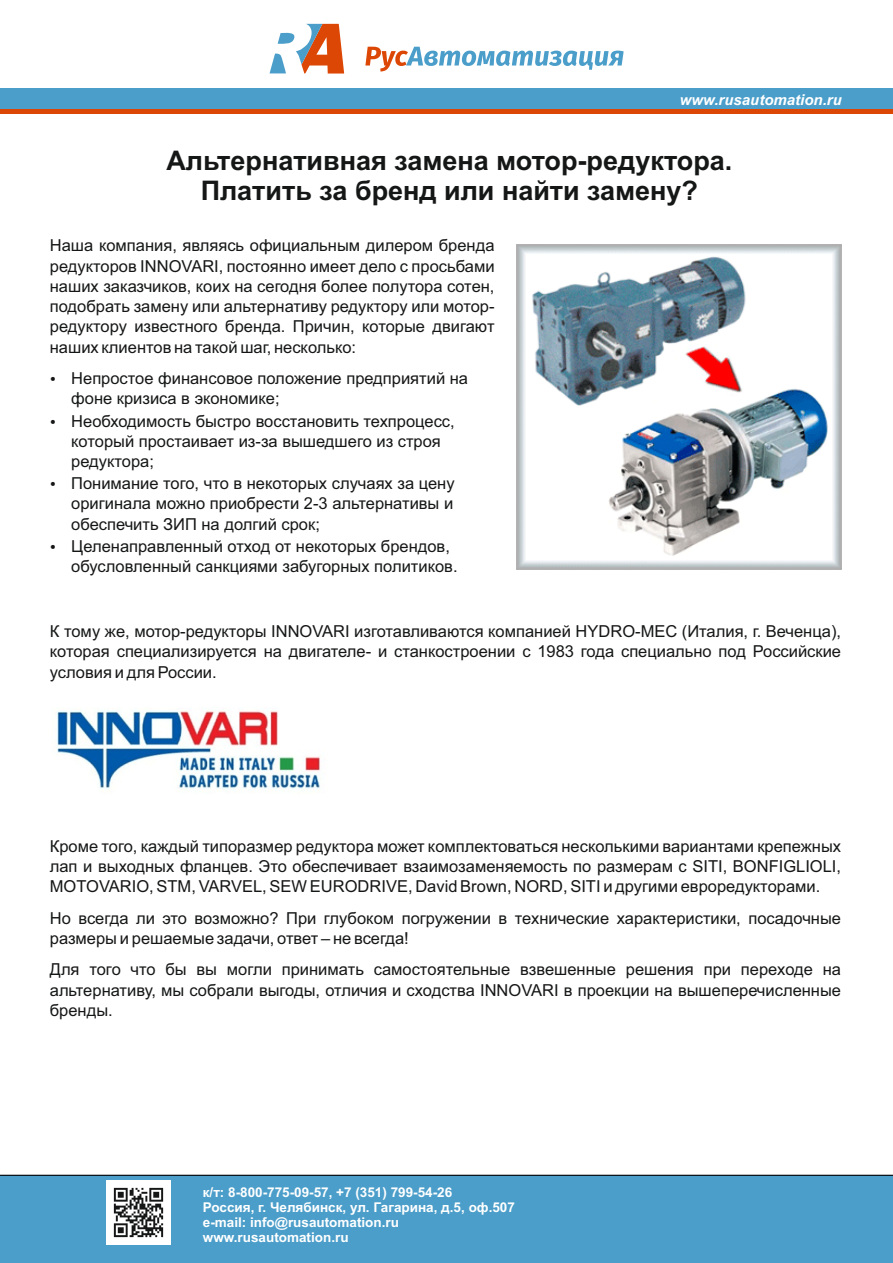
<style>
.page{position:relative;width:893px;height:1263px;background:#fff}
.page>*{position:absolute;margin:0;border:0;box-sizing:border-box;transform-origin:0 0}
.t1{font:700 27px/30.2px "Arial";color:#151616;text-align:center}
.t2{font:16.5px/20.2px "Arial";color:#151616;text-align:justify}
.t3{font:italic 700 15px "Arial";color:#fff}
.t4{font:700 13.5px/15.1px "Arial";color:#fff}
</style>
<div class="page">
<img style="left:56px;top:710px;width:264px;height:79px">
<div style="left:0;top:1175px;width:893px;height:88px;background:#4b9eca"></div>
<hr style="left:0;top:1175px;width:893px;height:1px;background:#000">
<img style="left:107px;top:1180px;width:64px;height:65px">
<div style="left:0;top:88px;width:893px;height:21px;background:#4b9eca"></div>
<div style="left:0;top:109px;width:893px;height:5px;background:#dc4705"></div>
<svg style="left:365px;top:47px;width:259px;height:25px"></svg>
<svg style="left:270px;top:24px;width:74px;height:50px"></svg>
<img style="left:517px;top:244px;width:325px;height:325px">
<p class="t3" style="left:680px;top:94px;width:163px">www.rusautomation.ru</p>
<h1 class="t1" style="left:166px;top:148px;width:567px">Альтернативная замена мотор-редуктора.<br>Платить за бренд или найти замену?</h1>
<p class="t2" style="left:50px;top:237px;width:446px">Наша компания, являясь официальным дилером бренда редукторов INNOVARI, постоянно имеет дело с просьбами наших заказчиков, коих на сегодня более полутора сотен, подобрать замену или альтернативу редуктору или мотор&shy;редуктору известного бренда. Причин, которые двигают наших клиентов на такой шаг, несколько:</p>
<p class="t2" style="left:71px;top:370px;width:398px">Непростое финансовое положение предприятий на фоне кризиса в экономике;</p>
<p class="t2" style="left:71px;top:412px;width:385px;text-align:left">Необходимость быстро восстановить техпроцесс, который простаивает из-за вышедшего из строя редуктора;</p>
<p class="t2" style="left:71px;top:475px;width:385px">Понимание того, что в некоторых случаях за цену оригинала можно приобрести 2-3 альтернативы и обеспечить ЗИП на долгий срок;</p>
<p class="t2" style="left:71px;top:537px;width:388px">Целенаправленный отход от некоторых брендов, обусловленный санкциями забугорных политиков.</p>
<p class="t2" style="left:50px;top:623px;width:793px">К тому же, мотор-редукторы INNOVARI изготавливаются компанией HYDRO-MEC (Италия, г. Веченца), которая специализируется на двигателе- и станкостроении с 1983 года специально под Российские условия и для России.</p>
<p class="t2" style="left:50px;top:837px;width:793px">Кроме того, каждый типоразмер редуктора может комплектоваться несколькими вариантами крепежных лап и выходных фланцев. Это обеспечивает взаимозаменяемость по размерам с SITI, BONFIGLIOLI, MOTOVARIO, STM, VARVEL, SEW EURODRIVE, David Brown, NORD, SITI и другими евроредукторами.</p>
<p class="t2" style="left:50px;top:909px;width:793px">Но всегда ли это возможно? При глубоком погружении в технические характеристики, посадочные размеры и решаемые задачи, ответ – не всегда!</p>
<p class="t2" style="left:50px;top:961px;width:793px">Для того что бы вы могли принимать самостоятельные взвешенные решения при переходе на альтернативу, мы собрали выгоды, отличия и сходства INNOVARI в проекции на вышеперечисленные бренды.</p>
<p class="t4" style="left:203px;top:1186px;width:314px">к/т: 8-800-775-09-57, +7 (351) 799-54-26<br>Россия, г. Челябинск, ул. Гагарина, д.5, оф.507 e-mail: info@rusautomation.ru www.rusautomation.ru</p>
</div>
